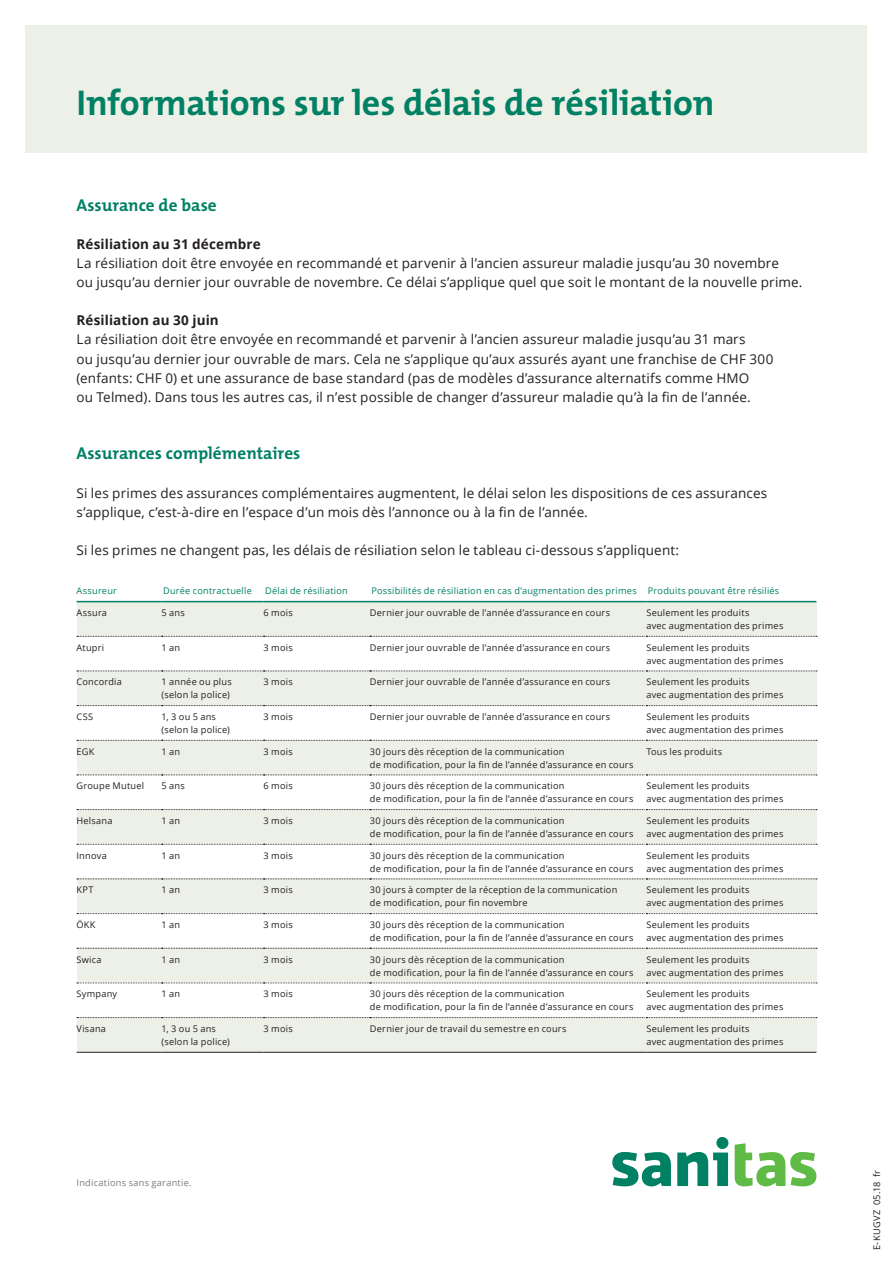
<style>
.page{position:relative;width:893px;height:1263px;background:#fff}
.page>*{position:absolute;margin:0;border:0;box-sizing:border-box;transform-origin:0 0}
.t1{font:36px "The Mix Bold Plain";letter-spacing:-.005em;color:#008164}
.t2{font:17.25px "The Mix Bold Plain";color:#008164}
.t3{font:13.5px/19.2px "Open Sans";letter-spacing:.01em;color:#231f20}
.t4{font:700 13.5px "Open Sans";letter-spacing:.01em;color:#231f20}
.t5{font:9.15px/12.8px "Open Sans";letter-spacing:.025em;color:#231f20}
.t6{font:9.15px "Open Sans";letter-spacing:.025em;color:#008164}
.t7{font:9.15px "Open Sans";letter-spacing:.03em;color:#757d82}
</style>
<div class="page">
<div style="left:716px;top:1137px;width:12px;height:12px;background:#008164;border-radius:50%"></div>
<svg style="left:612px;top:1152px;width:59px;height:34px"></svg>
<svg style="left:677px;top:1152px;width:51px;height:34px"></svg>
<svg style="left:735px;top:1143px;width:81px;height:43px"></svg>
<div style="left:77px;top:602px;width:739px;height:34px;background:#edf0e7"></div>
<div style="left:77px;top:671px;width:739px;height:34px;background:#edf0e7"></div>
<div style="left:77px;top:740px;width:739px;height:34px;background:#edf0e7"></div>
<div style="left:77px;top:809px;width:739px;height:34px;background:#edf0e7"></div>
<div style="left:77px;top:878px;width:739px;height:34px;background:#edf0e7"></div>
<div style="left:77px;top:948px;width:739px;height:34px;background:#edf0e7"></div>
<div style="left:77px;top:1017px;width:739px;height:34px;background:#edf0e7"></div>
<div style="left:26px;top:26px;width:841px;height:127px;background:#edf0e7"></div>
<svg style="left:77px;top:636px;width:740px;height:1px"></svg>
<svg style="left:77px;top:670px;width:740px;height:1px"></svg>
<svg style="left:77px;top:705px;width:740px;height:1px"></svg>
<svg style="left:77px;top:740px;width:740px;height:1px"></svg>
<svg style="left:77px;top:774px;width:740px;height:1px"></svg>
<svg style="left:77px;top:809px;width:740px;height:1px"></svg>
<svg style="left:77px;top:844px;width:740px;height:1px"></svg>
<svg style="left:77px;top:878px;width:740px;height:1px"></svg>
<svg style="left:77px;top:913px;width:740px;height:1px"></svg>
<svg style="left:77px;top:948px;width:740px;height:1px"></svg>
<svg style="left:77px;top:982px;width:740px;height:1px"></svg>
<svg style="left:77px;top:1017px;width:740px;height:1px"></svg>
<hr style="left:77px;top:1052px;width:85px;height:1px;background:#231f20">
<hr style="left:162px;top:1052px;width:102px;height:1px;background:#231f20">
<hr style="left:264px;top:1052px;width:106px;height:1px;background:#231f20">
<hr style="left:370px;top:1052px;width:276px;height:1px;background:#231f20">
<hr style="left:646px;top:1052px;width:170px;height:1px;background:#231f20">
<hr style="left:77px;top:601px;width:85px;height:1px;background:#008164">
<hr style="left:162px;top:601px;width:102px;height:1px;background:#008164">
<hr style="left:264px;top:601px;width:106px;height:1px;background:#008164">
<hr style="left:370px;top:601px;width:276px;height:1px;background:#008164">
<hr style="left:646px;top:601px;width:170px;height:1px;background:#008164">
<h1 class="t1" style="left:77px;top:72px;width:639px">Informations sur les délais de résiliation</h1>
<h2 class="t2" style="left:77px;top:190px;width:142px">Assurance de base</h2>
<h3 class="t4" style="left:77px;top:234px;width:186px">Résiliation au 31 décembre</h3>
<h3 class="t3" style="left:77px;top:253px;width:727px">La résiliation doit être envoyée en recommandé et parvenir à l’ancien assureur maladie jusqu’au 30 novembre<br>ou jusqu’au dernier jour ouvrable de novembre. Ce délai s’applique quel que soit le montant de la nouvelle prime.</h3>
<h3 class="t4" style="left:77px;top:311px;width:144px">Résiliation au 30 juin</h3>
<p class="t3" style="left:77px;top:330px;width:698px">La résiliation doit être envoyée en recommandé et parvenir à l’ancien assureur maladie jusqu’au 31 mars<br>ou jusqu’au dernier jour ouvrable de mars. Cela ne s’applique qu’aux assurés ayant une franchise de CHF 300 (enfants: CHF 0) et une assurance de base standard (pas de modèles d’assurance alternatifs comme HMO<br>ou Telmed). Dans tous les autres cas, il n’est possible de changer d’assureur maladie qu’à la fin de l’année.</p>
<h2 class="t2" style="left:77px;top:439px;width:225px">Assurances complémentaires</h2>
<h3 class="t3" style="left:77px;top:483px;width:692px">Si les primes des assurances complémentaires augmentent, le délai selon les dispositions de ces assurances s’applique, c’est-à-dire en l’espace d’un mois dès l’annonce ou à la fin de l’année.</h3>
<h3 class="t3" style="left:77px;top:540px;width:604px">Si les primes ne changent pas, les délais de résiliation selon le tableau ci-dessous s’appliquent:</h3>
<p class="t6" style="left:77px;top:585px;width:42px">Assureur</p>
<p class="t6" style="left:163px;top:585px;width:90px">Durée contractuelle</p>
<p class="t6" style="left:265px;top:585px;width:84px">Délai de résiliation</p>
<p class="t6" style="left:371px;top:585px;width:409px">Possibilités de résiliation en cas d’augmentation des primes Produits pouvant être résiliés</p>
<p class="t5" style="left:77px;top:606px;width:32px">Assura</p>
<p class="t5" style="left:162px;top:606px;width:25px">5 ans</p>
<p class="t5" style="left:264px;top:606px;width:31px">6 mois</p>
<p class="t5" style="left:370px;top:606px;width:242px">Dernier jour ouvrable de l’année d’assurance en cours</p>
<p class="t5" style="left:646px;top:606px;width:139px">Seulement les produits<br>avec augmentation des primes</p>
<p class="t5" style="left:77px;top:641px;width:29px">Atupri</p>
<p class="t5" style="left:162px;top:641px;width:20px">1 an</p>
<p class="t5" style="left:264px;top:641px;width:31px">3 mois</p>
<p class="t5" style="left:370px;top:641px;width:242px">Dernier jour ouvrable de l’année d’assurance en cours</p>
<p class="t5" style="left:646px;top:641px;width:139px">Seulement les produits<br>avec augmentation des primes</p>
<p class="t5" style="left:77px;top:675px;width:47px">Concordia</p>
<p class="t5" style="left:162px;top:675px;width:72px">1 année ou plus (selon la police)</p>
<p class="t5" style="left:264px;top:675px;width:31px">3 mois</p>
<p class="t5" style="left:370px;top:675px;width:242px">Dernier jour ouvrable de l’année d’assurance en cours</p>
<p class="t5" style="left:646px;top:675px;width:139px">Seulement les produits<br>avec augmentation des primes</p>
<p class="t5" style="left:77px;top:710px;width:18px">CSS</p>
<p class="t5" style="left:162px;top:710px;width:70px">1, 3 ou 5 ans (selon la police)</p>
<p class="t5" style="left:264px;top:710px;width:31px">3 mois</p>
<p class="t5" style="left:370px;top:710px;width:242px">Dernier jour ouvrable de l’année d’assurance en cours</p>
<p class="t5" style="left:646px;top:710px;width:139px">Seulement les produits<br>avec augmentation des primes</p>
<p class="t5" style="left:77px;top:745px;width:19px">EGK</p>
<p class="t5" style="left:162px;top:745px;width:20px">1 an</p>
<p class="t5" style="left:264px;top:745px;width:31px">3 mois</p>
<p class="t5" style="left:370px;top:745px;width:265px">30 jours dès réception de la communication<br>de modification, pour la fin de l’année d’assurance en cours</p>
<p class="t5" style="left:646px;top:745px;width:77px">Tous les produits</p>
<p class="t5" style="left:77px;top:779px;width:69px">Groupe Mutuel</p>
<p class="t5" style="left:162px;top:779px;width:25px">5 ans</p>
<p class="t5" style="left:264px;top:779px;width:31px">6 mois</p>
<p class="t5" style="left:370px;top:779px;width:265px">30 jours dès réception de la communication<br>de modification, pour la fin de l’année d’assurance en cours</p>
<p class="t5" style="left:646px;top:779px;width:139px">Seulement les produits<br>avec augmentation des primes</p>
<p class="t5" style="left:77px;top:814px;width:38px">Helsana</p>
<p class="t5" style="left:162px;top:814px;width:20px">1 an</p>
<p class="t5" style="left:264px;top:814px;width:31px">3 mois</p>
<p class="t5" style="left:370px;top:814px;width:265px">30 jours dès réception de la communication<br>de modification, pour la fin de l’année d’assurance en cours</p>
<p class="t5" style="left:646px;top:814px;width:139px">Seulement les produits<br>avec augmentation des primes</p>
<p class="t5" style="left:77px;top:849px;width:32px">Innova</p>
<p class="t5" style="left:162px;top:849px;width:20px">1 an</p>
<p class="t5" style="left:264px;top:849px;width:31px">3 mois</p>
<p class="t5" style="left:370px;top:849px;width:265px">30 jours dès réception de la communication<br>de modification, pour la fin de l’année d’assurance en cours</p>
<p class="t5" style="left:646px;top:849px;width:139px">Seulement les produits<br>avec augmentation des primes</p>
<p class="t5" style="left:77px;top:883px;width:19px">KPT</p>
<p class="t5" style="left:162px;top:883px;width:20px">1 an</p>
<p class="t5" style="left:264px;top:883px;width:31px">3 mois</p>
<p class="t5" style="left:370px;top:883px;width:249px">30 jours à compter de la réception de la communication de modification, pour fin novembre</p>
<p class="t5" style="left:646px;top:883px;width:139px">Seulement les produits<br>avec augmentation des primes</p>
<p class="t5" style="left:77px;top:918px;width:21px">ÖKK</p>
<p class="t5" style="left:162px;top:918px;width:20px">1 an</p>
<p class="t5" style="left:264px;top:918px;width:31px">3 mois</p>
<p class="t5" style="left:370px;top:918px;width:265px">30 jours dès réception de la communication<br>de modification, pour la fin de l’année d’assurance en cours</p>
<p class="t5" style="left:646px;top:918px;width:139px">Seulement les produits<br>avec augmentation des primes</p>
<p class="t5" style="left:77px;top:953px;width:27px">Swica</p>
<p class="t5" style="left:162px;top:953px;width:20px">1 an</p>
<p class="t5" style="left:264px;top:953px;width:31px">3 mois</p>
<p class="t5" style="left:370px;top:953px;width:265px">30 jours dès réception de la communication<br>de modification, pour la fin de l’année d’assurance en cours</p>
<p class="t5" style="left:646px;top:953px;width:139px">Seulement les produits<br>avec augmentation des primes</p>
<p class="t5" style="left:77px;top:987px;width:42px">Sympany</p>
<p class="t5" style="left:162px;top:987px;width:20px">1 an</p>
<p class="t5" style="left:264px;top:987px;width:31px">3 mois</p>
<p class="t5" style="left:370px;top:987px;width:265px">30 jours dès réception de la communication<br>de modification, pour la fin de l’année d’assurance en cours</p>
<p class="t5" style="left:646px;top:987px;width:139px">Seulement les produits<br>avec augmentation des primes</p>
<p class="t5" style="left:77px;top:1022px;width:31px">Visana</p>
<p class="t5" style="left:162px;top:1022px;width:70px">1, 3 ou 5 ans (selon la police)</p>
<p class="t5" style="left:264px;top:1022px;width:31px">3 mois</p>
<p class="t5" style="left:370px;top:1022px;width:198px">Dernier jour de travail du semestre en cours</p>
<p class="t5" style="left:646px;top:1022px;width:139px">Seulement les produits<br>avec augmentation des primes</p>
<p class="t7" style="left:77px;top:1177px;width:117px">Indications sans garantie.</p>
<p class="t5" style="left:870px;top:1250px;width:82px;rotate:-90deg">E-KUGVZ 05.18 fr</p>
</div>
